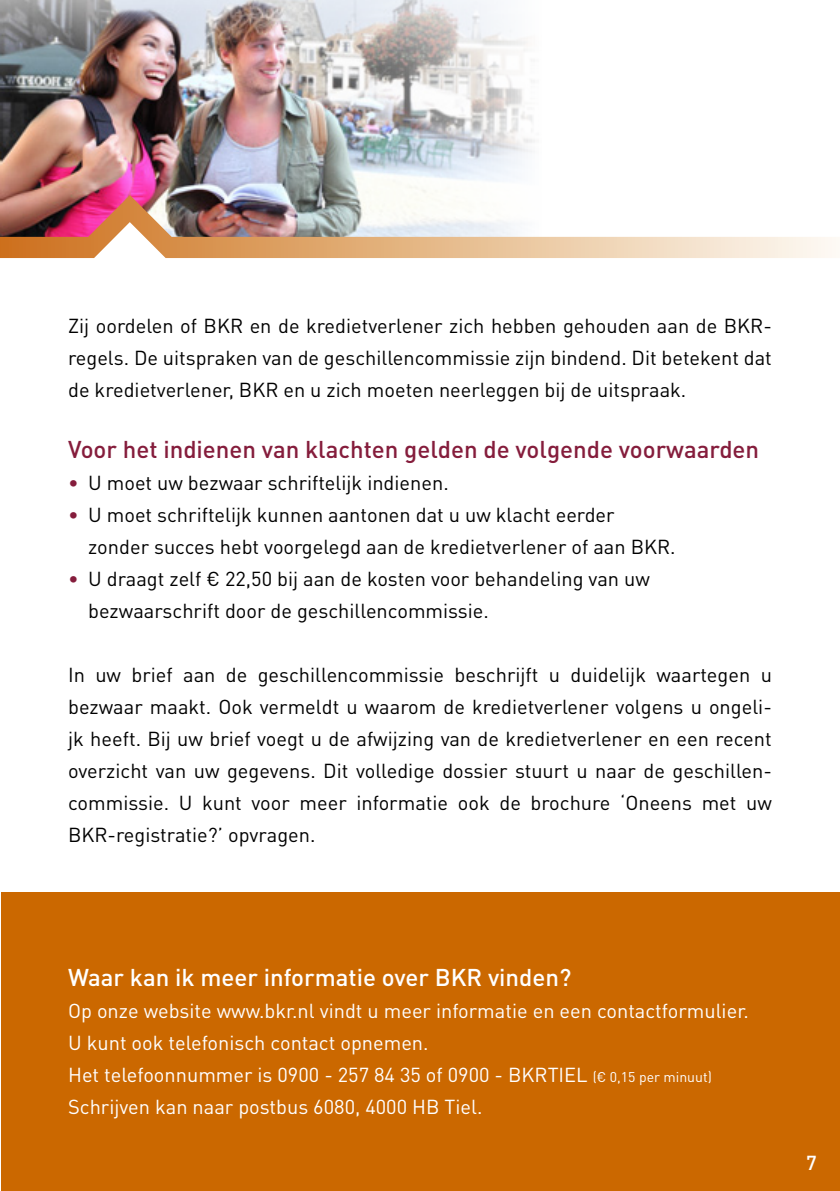
<style>
.page{position:relative;width:840px;height:1191px;background:#fff}
.page>*{position:absolute;margin:0;border:0;box-sizing:border-box;transform-origin:0 0}
.Bodytekst{font:500 24px "DIN Pro";color:#851d3c}
.Bodytekst-2{font:500 24px "DIN Pro";color:#fff}
.Bodytekst-3{font:20px/32px "DIN Pro";color:#000;text-align:justify}
.Bodytekst-4{font:20px "DIN Pro";color:#fff}
.Bodytekst-5{font:500 20px "DIN Pro";color:#fff}
.s1{color:#851d3c}
.s2{font-size:14px}
</style>
<div class="page">
<img style="left:0;top:0;width:535px;height:195px">
<img style="left:0;top:195px;width:836px;height:63px">
<div style="left:1px;top:892px;width:838px;height:299px;background:#cb6800"></div>
<p class="Bodytekst-3" style="left:68px;top:309px;width:705px">Zij oordelen of BKR en de kredietverlener zich hebben gehouden aan de BKR&shy;regels. De uitspraken van de geschillencommissie zijn bindend. Dit betekent dat de kredietverlener, BKR en u zich moeten neerleggen bij de uitspraak.</p>
<p class="Bodytekst" style="left:68px;top:433px;width:692px">Voor het indienen van klachten gelden de volgende voorwaarden</p>
<p class="Bodytekst-3" style="left:68px;top:466px;width:382px"><span class="s1">•</span> U moet uw bezwaar schriftelijk indienen.</p>
<p class="Bodytekst-3" style="left:68px;top:498px;width:547px"><span class="s1">•</span> U moet schriftelijk kunnen aantonen dat u uw klacht eerder</p>
<p class="Bodytekst-3" style="left:88px;top:530px;width:588px">zonder succes hebt voorgelegd aan de kredietverlener of aan BKR.</p>
<p class="Bodytekst-3" style="left:68px;top:562px;width:583px"><span class="s1">•</span> U draagt zelf € 22,50 bij aan de kosten voor behandeling van uw</p>
<p class="Bodytekst-3" style="left:88px;top:594px;width:402px">bezwaarschrift door de geschillencommissie.</p>
<p class="Bodytekst-3" style="left:68px;top:658px;width:705px">In uw brief aan de geschillencommissie beschrijft u duidelijk waartegen u bezwaar maakt. Ook vermeldt u waarom de kredietverlener volgens u ongeli&shy;jk heeft. Bij uw brief voegt u de afwijzing van de kredietverlener en een recent overzicht van uw gegevens. Dit volledige dossier stuurt u naar de geschillen&shy;commissie. U kunt voor meer informatie ook de brochure ‘Oneens met uw BKR-registratie?’ opvragen.</p>
<p class="Bodytekst-2" style="left:68px;top:961px;width:504px">Waar kan ik meer informatie over BKR vinden?</p>
<p class="Bodytekst-4" style="left:68px;top:997px;width:681px">Op onze website www.bkr.nl vindt u meer informatie en een contactformulier.</p>
<p class="Bodytekst-4" style="left:68px;top:1029px;width:362px">U kunt ook telefonisch contact opnemen.</p>
<p class="Bodytekst-4" style="left:68px;top:1061px;width:645px">Het telefoonnummer is 0900 - 257 84 35 of 0900 - BKRTIEL <span class="s2">(€ 0,15 per minuut)</span></p>
<p class="Bodytekst-4" style="left:68px;top:1093px;width:415px">Schrijven kan naar postbus 6080, 4000 HB Tiel.</p>
<p class="Bodytekst-5" style="left:805px;top:1149px;width:12px">7</p>
</div>
